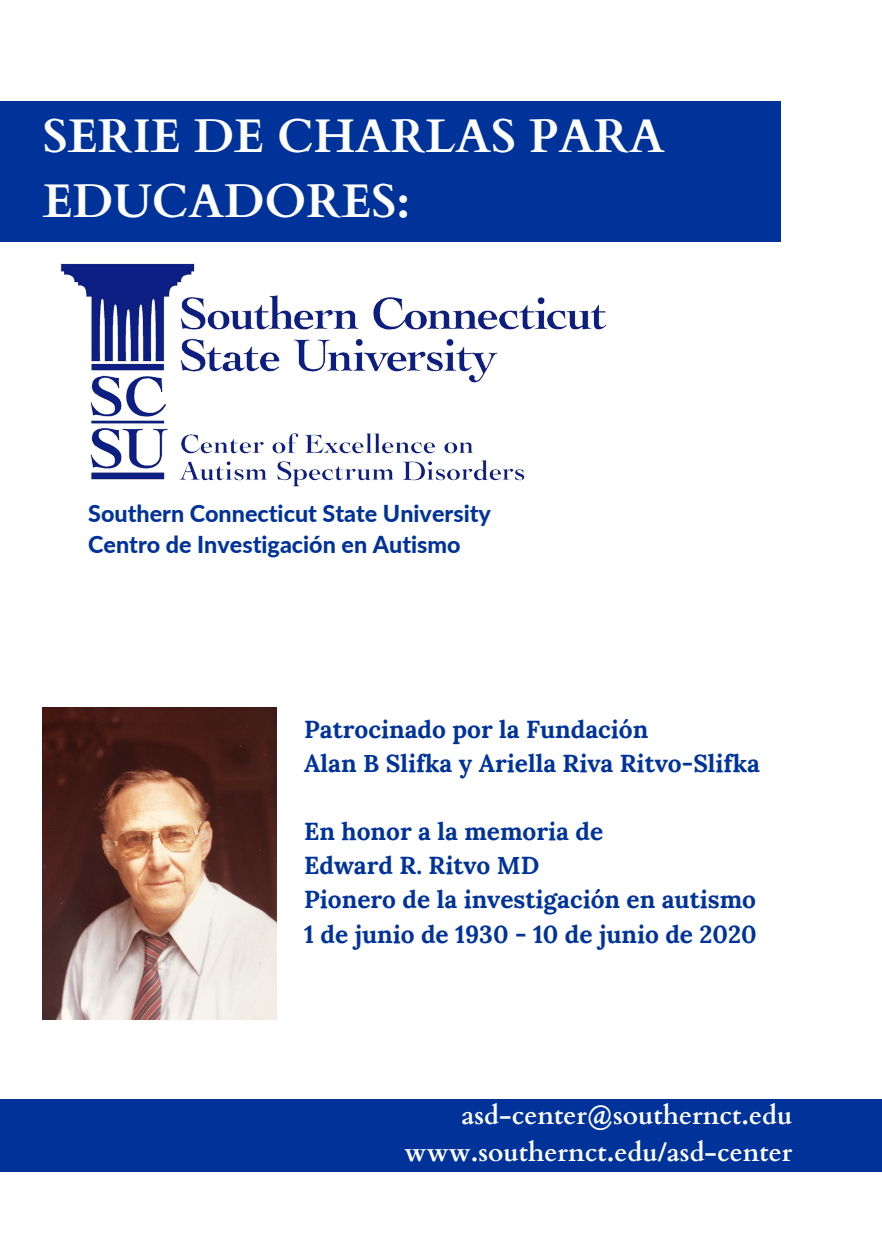
<style>
.page{position:relative;width:882px;height:1260px;background:#fff}
.page>*{position:absolute;margin:0;border:0;box-sizing:border-box;transform-origin:0 0}
.t1{font:700 47.25px/65.6px "Cardo";color:#fff}
.t2{font:700 26.25px/36.8px "Cardo";color:#fff;text-align:right}
.t3{font:700 24.5px/34.1px "Lora";color:#039}
.t4{font:800 23.28px/31.5px "Lato";color:#039}
</style>
<div class="page">
<img style="left:60px;top:263px;width:547px;height:224px">
<div style="left:0;top:101px;width:781px;height:141px;background:#039"></div>
<div style="left:0;top:1099px;width:882px;height:72px;background:#039"></div>
<img style="left:43px;top:708px;width:233px;height:312px">
<h1 class="t1" style="left:43px;top:104px;width:623px">SERIE DE CHARLAS PARA<br>EDUCADORES:</h1>
<p class="t4" style="left:88px;top:497px;width:404px">Southern Connecticut State University<br>Centro de Investigación en Autismo</p>
<p class="t3" style="left:304px;top:712px;width:457px">Patrocinado por la Fundación<br>Alan B Slifka y Ariella Riva Ritvo-Slifka</p>
<p class="t3" style="left:304px;top:814px;width:454px">En honor a la memoria de<br>Edward R. Ritvo MD<br>Pionero de la investigación en autismo<br>1 de junio de 1930 - 10 de junio de 2020</p>
<p class="t2" style="left:405px;top:1098px;width:389px">asd-center@southernct.edu www.southernct.edu/asd-center</p>
</div>
